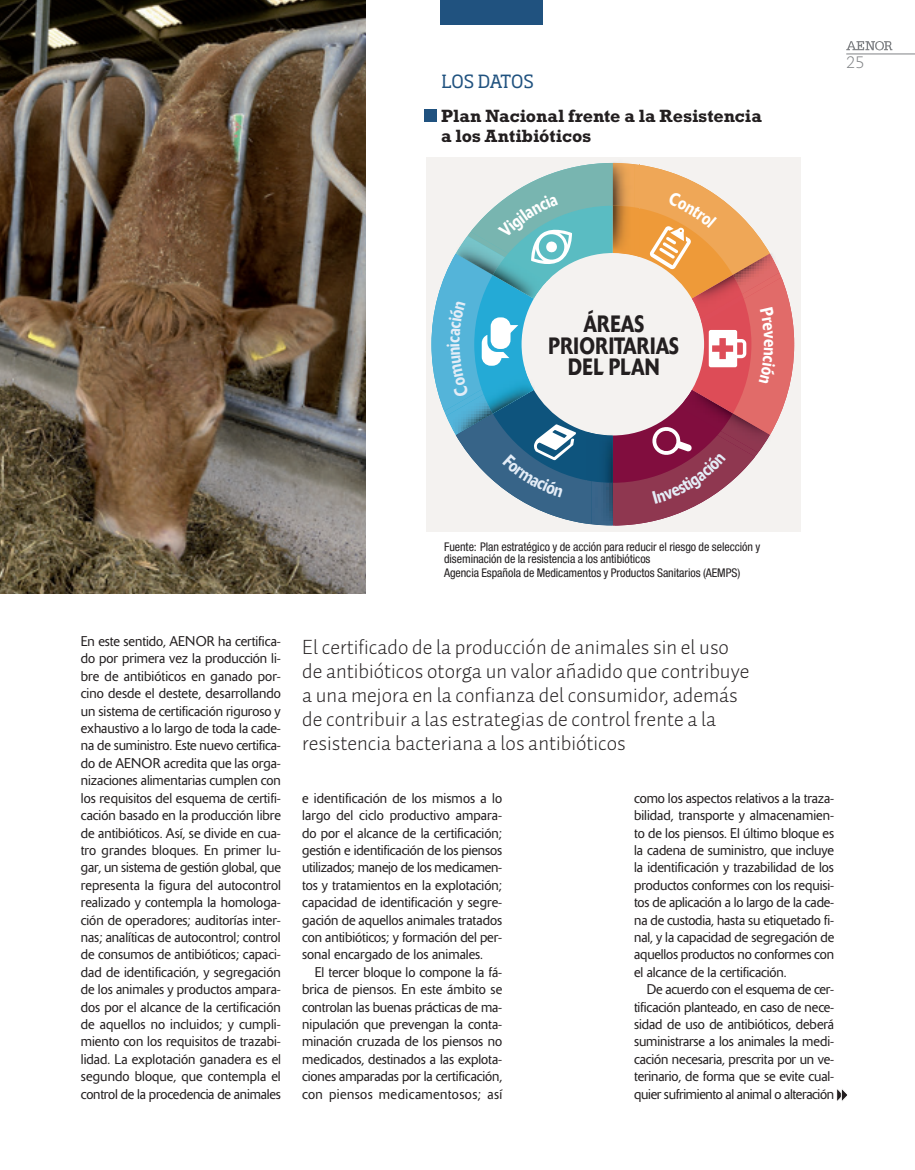
<style>
.page{position:relative;width:915px;height:1170px;background:#fff}
.page>*{position:absolute;margin:0;border:0;box-sizing:border-box;transform-origin:0 0}
.PREGUNTA_SUELTA{font:500 23.4px/21.5px "Delta";color:#231f20;text-align:center;scale:.8 1}
._05_SUMARIO_TEMAS{font:21px/24px "Auto 1 Light LF";color:#231f20}
.TIT_GRAFICAS{font:700 18px/19.5px "Rockwell Std";letter-spacing:-.005em;color:#231f20}
.t1{font:18px "Soho Std";letter-spacing:-.02em;color:#20527f}
.PREGUNTA_SUELTA-2{font:500 18px "Delta";color:#fff;scale:.8 1}
.t2{font:300 16.5px "Caecilia LT Std";color:#808285}
._04_TEXTO_CORRIDO{font:300 13.95px/17.4px "Delta";letter-spacing:-.005em;color:#231f20;text-align:justify}
.LEYENDAS_GRAFICAS{font:condensed 12px/12px "Helvetica Neue LT Std";letter-spacing:-.005em;color:#231f20}
</style>
<div class="page">
<hr style="left:846px;top:54px;width:68px;height:1px;background:#808285">
<svg style="left:846px;top:41px;width:46px;height:10px"></svg>
<div style="left:440px;top:0;width:102px;height:24px;background:#20527f"></div>
<div style="left:423px;top:109px;width:13px;height:13px;background:#20527f"></div>
<img style="left:0;top:0;width:366px;height:593px">
<svg style="left:836px;top:1089px;width:11px;height:12px"></svg>
<svg style="left:426px;top:157px;width:374px;height:375px"></svg>
<p class="t1" style="left:441px;top:70px;width:94px">LOS DATOS</p>
<p class="TIT_GRAFICAS" style="left:441px;top:106px;width:322px">Plan Nacional frente a la Resistencia a los Antibióticos</p>
<p class="t2" style="left:846px;top:53px;width:20px">25</p>
<p class="PREGUNTA_SUELTA" style="left:548px;top:313px;width:164px">ÁREAS<br>PRIORITARIAS</p>
<p class="PREGUNTA_SUELTA" style="left:568px;top:356px;width:116px">DEL PLAN</p>
<p class="PREGUNTA_SUELTA-2" style="left:781px;top:339px;width:12px;rotate:90deg">e</p>
<p class="LEYENDAS_GRAFICAS" style="left:444px;top:540px;width:317px">Fuente: Plan estratégico y de acción para reducir el riesgo de selección y diseminación de la resistencia a los antibióticos</p>
<p class="LEYENDAS_GRAFICAS" style="left:444px;top:566px;width:297px">Agencia Española de Medicamentos y Productos Sanitarios (AEMPS)</p>
<p class="_04_TEXTO_CORRIDO" style="left:81px;top:632px;width:201px">En este sentido, AENOR ha certifica&shy;do por primera vez la producción li&shy;bre de antibióticos en ganado por&shy;cino desde el destete, desarrollando un sistema de certificación riguroso y exhaustivo a lo largo de toda la cade&shy;na de suministro. Este nuevo certifica&shy;do de AENOR acredita que las orga&shy;nizaciones alimentarias cumplen con los requisitos del esquema de certifi&shy;cación basado en la producción libre de antibióticos. Así, se divide en cua&shy;tro grandes bloques. En primer lu&shy;gar, un sistema de gestión global, que representa la figura del autocontrol realizado y contempla la homologa&shy;ción de operadores; auditorías inter&shy;nas; analíticas de autocontrol; control de consumos de antibióticos; capaci&shy;dad de identificación, y segregación de los animales y productos ampara&shy;dos por el alcance de la certificación de aquellos no incluidos; y cumpli&shy;miento con los requisitos de trazabi&shy;lidad. La explotación ganadera es el segundo bloque, que contempla el control de la procedencia de animales</p>
<p class="_05_SUMARIO_TEMAS" style="left:302px;top:635px;width:449px">El certificado de la producción de animales sin el uso de antibióticos otorga un valor añadido que contribuye a una mejora en la confianza del consumidor, además de contribuir a las estrategias de control frente a la resistencia bacteriana a los antibióticos</p>
<p class="_04_TEXTO_CORRIDO" style="left:302px;top:789px;width:201px">e identificación de los mismos a lo largo del ciclo productivo ampara&shy;do por el alcance de la certificación; gestión e identificación de los piensos utilizados; manejo de los medicamen&shy;tos y tratamientos en la explotación; capacidad de identificación y segre&shy;gación de aquellos animales tratados con antibióticos; y formación del per&shy;sonal encargado de los animales.</p>
<p class="_04_TEXTO_CORRIDO" style="left:302px;top:963px;width:201px;text-indent:13px">El tercer bloque lo compone la fá&shy;brica de piensos. En este ámbito se controlan las buenas prácticas de ma&shy;nipulación que prevengan la conta&shy;minación cruzada de los piensos no medicados, destinados a las explota&shy;ciones amparadas por la certificación, con piensos medicamentosos; así</p>
<p class="_04_TEXTO_CORRIDO" style="left:634px;top:789px;width:201px">como los aspectos relativos a la traza&shy;bilidad, transporte y almacenamien&shy;to de los piensos. El último bloque es la cadena de suministro, que incluye la identificación y trazabilidad de los productos conformes con los requisi&shy;tos de aplicación a lo largo de la cade&shy;na de custodia, hasta su etiquetado fi&shy;nal, y la capacidad de segregación de aquellos productos no conformes con el alcance de la certificación.</p>
<p class="_04_TEXTO_CORRIDO" style="left:634px;top:980px;width:201px;text-indent:13px">De acuerdo con el esquema de cer&shy;tificación planteado, en caso de nece&shy;sidad de uso de antibióticos, deberá suministrarse a los animales la medi&shy;cación necesaria, prescrita por un ve&shy;terinario, de forma que se evite cual&shy;quier sufrimiento al animal o alteración</p>
</div>
